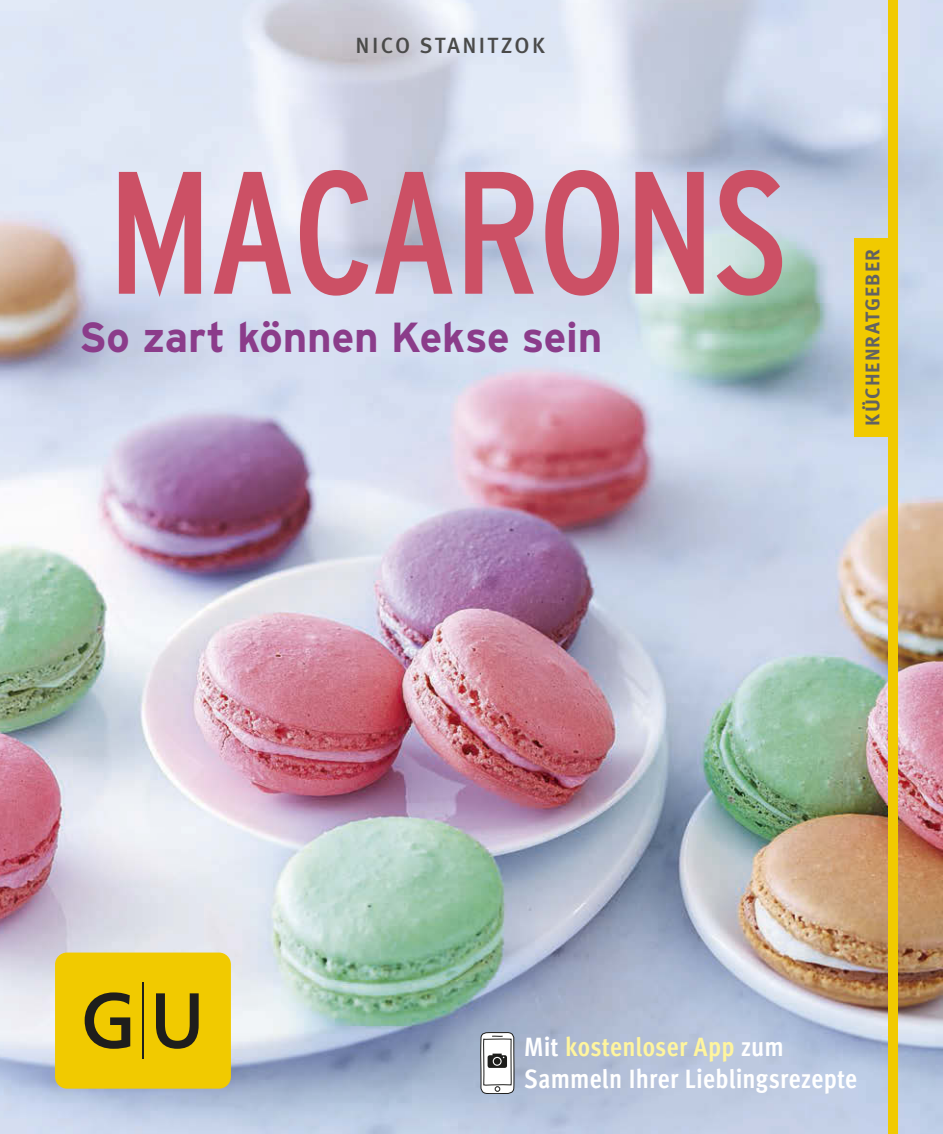
<style>
.page{position:relative;width:943px;height:1134px;background:#fff}
.page>*{position:absolute;margin:0;border:0;box-sizing:border-box;transform-origin:0 0}
.t1{font:condensed 174px "Interstate";letter-spacing:-.02em;color:#cc5065}
.t2{font:700 42px "Interstate";letter-spacing:-.005em;color:#8b3c8a}
.t3{font:700 26.6px/31.8px "Meta Cond OT";letter-spacing:.02em;color:#fff}
.t4{font:500 22px "Meta OT";letter-spacing:.11em;color:#4a4a49}
.t5{font:700 20px "Meta OT";letter-spacing:.06em;color:#626262}
.s1{color:#fff59e}
</style>
<div class="page">
<img style="left:0;top:0;width:942px;height:1134px">
<svg style="left:480px;top:1032px;width:34px;height:62px"></svg>
<div style="left:492px;top:1057px;width:9px;height:9px;border:1px solid #fff;border-radius:50%"></div>
<div style="left:888px;top:0;width:9px;height:1134px;background:#f1ca00"></div>
<div style="left:854px;top:238px;width:34px;height:199px;background:#f1ca00"></div>
<div style="left:55px;top:952px;width:176px;height:137px;background:#f1ca00;border-radius:12px"></div>
<svg style="left:85px;top:992px;width:45px;height:57px"></svg>
<svg style="left:156px;top:993px;width:42px;height:56px"></svg>
<hr style="left:142px;top:982px;width:2px;height:77px;background:#1e1e1c">
<p class="t4" style="left:355px;top:32px;width:191px">NICO STANITZOK</p>
<h1 class="t1" style="left:107px;top:127px;width:683px">MACARONS</h1>
<h2 class="t2" style="left:79px;top:312px;width:524px">So zart können Kekse sein</h2>
<p class="t5" style="left:859px;top:426px;width:178px;rotate:-90deg">KÜCHENRATGEBER</p>
<p class="t3" style="left:524px;top:1031px;width:334px">Mit <span class="s1">kostenloser App</span> zum<br>Sammeln Ihrer Lieblingsrezepte</p>
</div>
